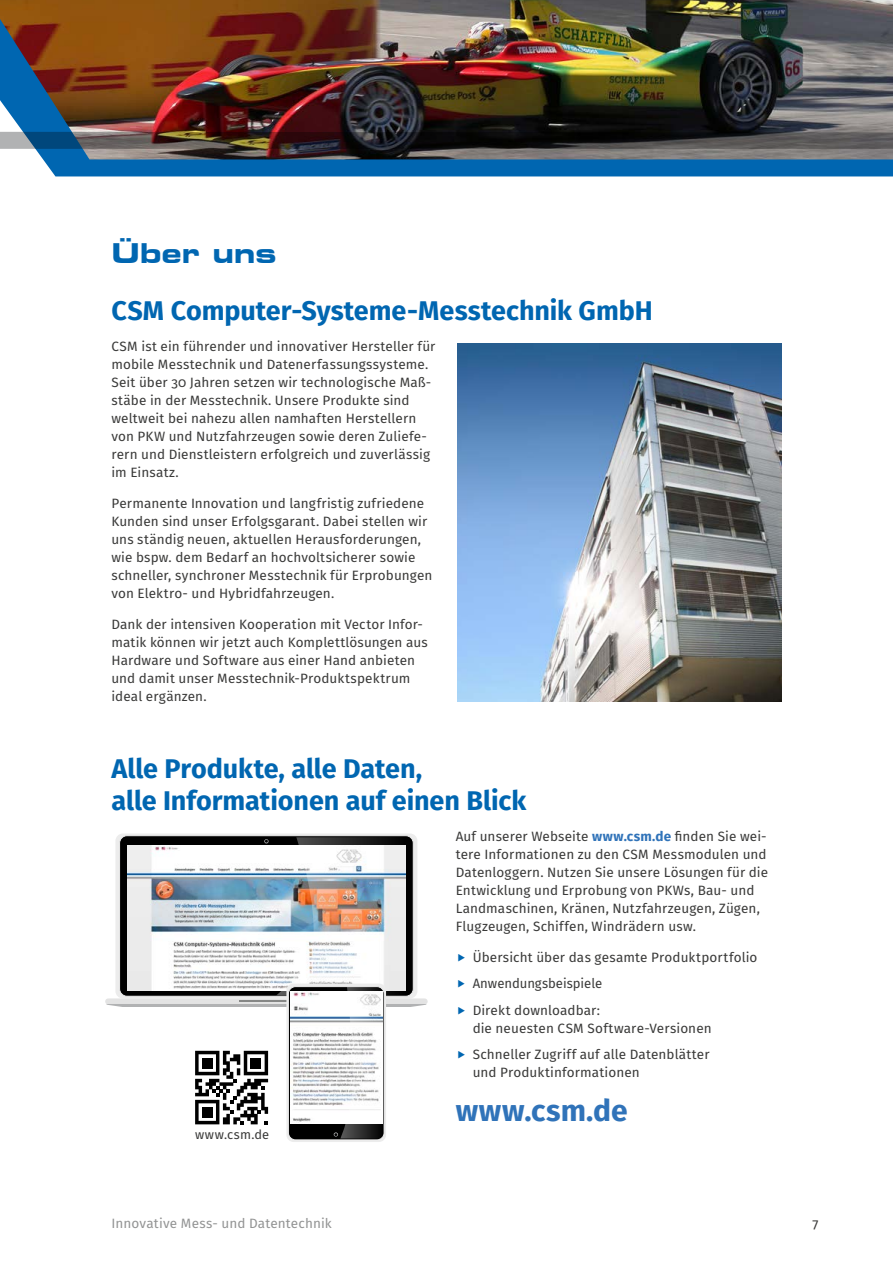
<style>
.page{position:relative;width:893px;height:1263px;background:#fff}
.page>*{position:absolute;margin:0;border:0;box-sizing:border-box;transform-origin:0 0}
.t1{font:700 30px "Fira Sans";letter-spacing:.025em;color:#3073b9}
.t2{font:700 27px/32.4px "Fira Sans";letter-spacing:-.005em;color:#0066b1}
.t3{font:700 expanded 27px "Square 721 BT";letter-spacing:-.01em;color:#0066b1}
.Text{font:13.5px/18px "Fira Sans";letter-spacing:.005em;color:#3a3a39}
.t4{font:13.5px "Fira Sans";letter-spacing:.01em;color:#939494}
.Text-2{font:12.9px "Fira Sans";letter-spacing:.045em;color:#3a3a39}
.s1{font-weight:700;color:#3073b9}
</style>
<div class="page">
<svg style="left:35px;top:149px;width:858px;height:27px;background:#2b6896"></svg>
<img style="left:0;top:0;width:893px;height:149px">
<img style="left:457px;top:344px;width:324px;height:357px">
<svg style="left:105px;top:837px;width:323px;height:301px"></svg>
<p class="t3" style="left:112px;top:237px;width:166px">Über uns</p>
<p class="t2" style="left:111px;top:293px;width:543px">CSM Computer-Systeme-Messtechnik GmbH</p>
<p class="Text" style="left:111px;top:337px;width:326px">CSM ist ein führender und innovativer Hersteller für mobile Messtechnik und Datenerfassungssysteme.<br>Seit über 30 Jahren setzen wir technologische Maß&shy;stäbe in der Messtechnik. Unsere Produkte sind weltweit bei nahezu allen namhaften Herstellern von PKW und Nutzfahrzeugen sowie deren Zuliefe&shy;rern und Dienstleistern erfolgreich und zuverlässig im Einsatz.</p>
<p class="Text" style="left:111px;top:494px;width:322px">Permanente Innovation und langfristig zufriedene Kunden sind unser Erfolgsgarant. Dabei stellen wir uns ständig neuen, aktuellen Herausforderungen, wie bspw. dem Bedarf an hochvoltsicherer sowie schneller, synchroner Messtechnik für Erprobungen von Elektro- und Hybridfahrzeugen.</p>
<p class="Text" style="left:111px;top:615px;width:318px">Dank der intensiven Kooperation mit Vector Infor&shy;matik können wir jetzt auch Komplettlösungen aus Hardware und Software aus einer Hand anbieten und damit unser Messtechnik-Produktspektrum ideal ergänzen.</p>
<p class="t2" style="left:112px;top:750px;width:416px">Alle Produkte, alle Daten,<br>alle Informationen auf einen Blick</p>
<p class="Text" style="left:456px;top:827px;width:314px">Auf unserer Webseite <span class="s1">www.csm.de</span> finden Sie wei&shy;tere Informationen zu den CSM Messmodulen und Datenloggern. Nutzen Sie unsere Lösungen für die Entwicklung und Erprobung von PKWs, Bau- und Landmaschinen, Kränen, Nutzfahrzeugen, Zügen, Flugzeugen, Schiffen, Windrädern usw.</p>
<p class="Text" style="left:473px;top:947px;width:286px">Übersicht über das gesamte Produktportfolio</p>
<p class="Text" style="left:473px;top:974px;width:131px">Anwendungsbeispiele</p>
<p class="Text" style="left:473px;top:1000px;width:241px">Direkt downloadbar:<br>die neuesten CSM Software-Versionen</p>
<p class="Text" style="left:473px;top:1045px;width:238px">Schneller Zugriff auf alle Datenblätter und Produktinformationen</p>
<p class="t1" style="left:456px;top:1085px;width:174px">www.csm.de</p>
<p class="Text-2" style="left:195px;top:1125px;width:76px">www.csm.de</p>
<p class="t4" style="left:112px;top:1213px;width:222px">Innovative Mess- und Datentechnik</p>
<p class="Text" style="left:812px;top:1214px;width:8px">7</p>
</div>
